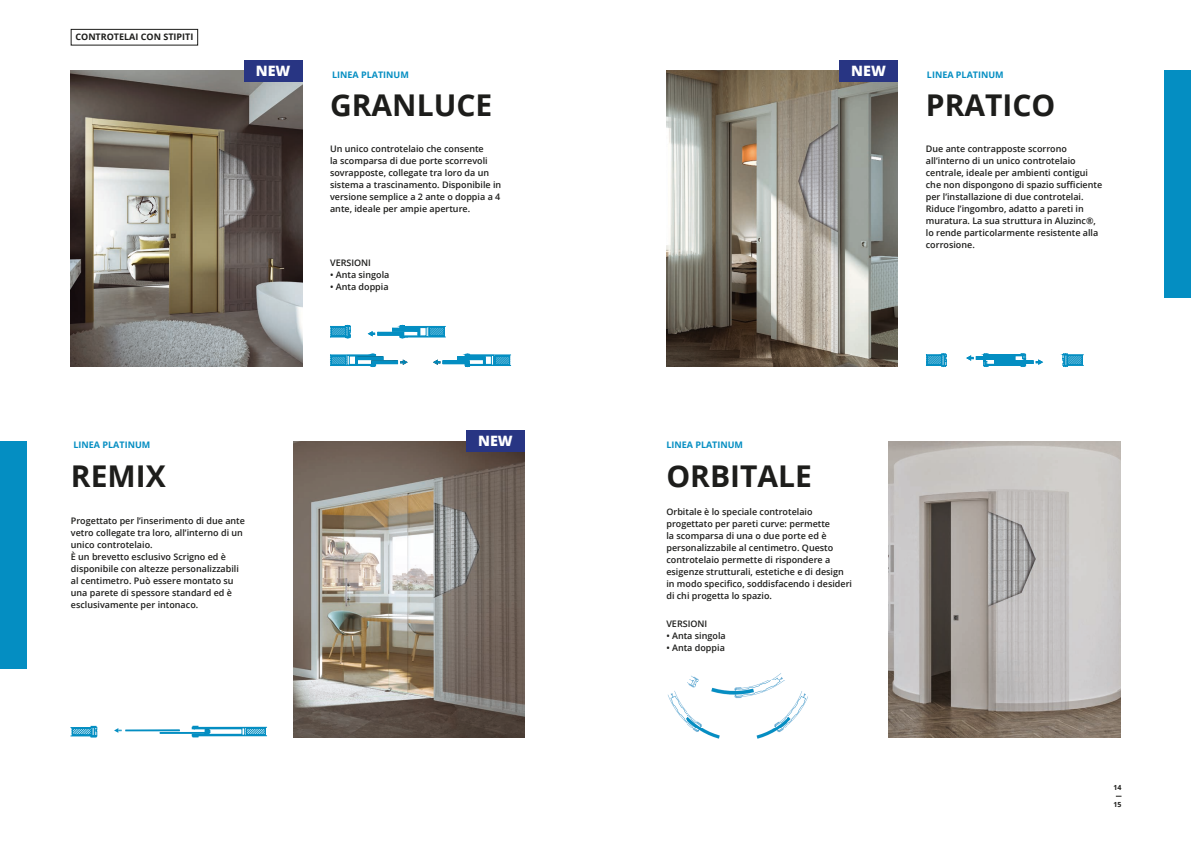
<style>
.page{position:relative;width:1191px;height:842px;background:#fff}
.page>*{position:absolute;margin:0;border:0;box-sizing:border-box;transform-origin:0 0}
.t1{font:700 30px "Open Sans";color:#1d1d1b}
.t2{font:800 14.3px "Open Sans";color:#fff}
.t3{font:600 9px/12px "Open Sans";color:#1d1d1b}
.t4{font:700 9px "Open Sans";color:#048ec2}
.t5{font:700 9px "Open Sans";color:#1d1d1b}
.t6{font:700 7px "Open Sans";color:#1d1d1b}
</style>
<div class="page">
<div style="left:71px;top:29px;width:127px;height:16px;border:1px solid #1d1d1b"></div>
<img style="left:71px;top:71px;width:231px;height:296px">
<img style="left:293px;top:441px;width:231px;height:296px">
<div style="left:0;top:441px;width:27px;height:227px;background:#048ec2"></div>
<svg style="left:330px;top:325px;width:115px;height:13px"></svg>
<svg style="left:330px;top:354px;width:181px;height:13px"></svg>
<svg style="left:71px;top:726px;width:196px;height:11px"></svg>
<img style="left:666px;top:71px;width:231px;height:296px">
<img style="left:888px;top:441px;width:232px;height:296px">
<div style="left:1164px;top:71px;width:27px;height:227px;background:#048ec2"></div>
<svg style="left:925px;top:353px;width:158px;height:14px"></svg>
<img style="left:689px;top:673px;width:96px;height:8px">
<img style="left:667px;top:681px;width:141px;height:58px">
<div style="left:839px;top:60px;width:58px;height:22px;background:#283583"></div>
<div style="left:244px;top:60px;width:58px;height:22px;background:#283583"></div>
<div style="left:466px;top:431px;width:58px;height:21px;background:#283583"></div>
<p class="t5" style="left:75px;top:31px;width:119px">CONTROTELAI CON STIPITI</p>
<h2 class="t2" style="left:256px;top:60px;width:36px">NEW</h2>
<h2 class="t2" style="left:851px;top:60px;width:36px">NEW</h2>
<p class="t4" style="left:332px;top:68px;width:78px">LINEA PLATINUM</p>
<p class="t4" style="left:927px;top:68px;width:78px">LINEA PLATINUM</p>
<h1 class="t1" style="left:330px;top:84px;width:164px">GRANLUCE</h1>
<p class="t3" style="left:330px;top:143px;width:173px">Un unico controtelaio che consente<br>la scomparsa di due porte scorrevoli sovrapposte, collegate tra loro da un sistema a trascinamento. Disponibile in versione semplice a 2 ante o doppia a 4 ante, ideale per ampie aperture.</p>
<p class="t3" style="left:330px;top:257px;width:42px">VERSIONI</p>
<p class="t3" style="left:330px;top:269px;width:61px">• Anta singola</p>
<p class="t3" style="left:330px;top:281px;width:60px">• Anta doppia</p>
<h1 class="t1" style="left:926px;top:84px;width:131px">PRATICO</h1>
<p class="t3" style="left:926px;top:143px;width:178px">Due ante contrapposte scorrono all’interno di un unico controtelaio centrale, ideale per ambienti contigui che non dispongono di spazio sufficiente per l’installazione di due controtelai.<br>Riduce l’ingombro, adatto a pareti in muratura. La sua struttura in Aluzinc®, lo rende particolarmente resistente alla corrosione.</p>
<p class="t4" style="left:74px;top:439px;width:78px">LINEA PLATINUM</p>
<h2 class="t2" style="left:478px;top:430px;width:36px">NEW</h2>
<p class="t4" style="left:666px;top:439px;width:78px">LINEA PLATINUM</p>
<h1 class="t1" style="left:71px;top:454px;width:96px">REMIX</h1>
<p class="t3" style="left:71px;top:514px;width:176px">Progettato per l’inserimento di due ante vetro collegate tra loro, all’interno di un unico controtelaio.<br>È un brevetto esclusivo Scrigno ed è disponibile con altezze personalizzabili al centimetro. Può essere montato su una parete di spessore standard ed è esclusivamente per intonaco.</p>
<h1 class="t1" style="left:666px;top:454px;width:147px">ORBITALE</h1>
<p class="t3" style="left:666px;top:505px;width:187px">Orbitale è lo speciale controtelaio progettato per pareti curve: permette<br>la scomparsa di una o due porte ed è personalizzabile al centimetro. Questo controtelaio permette di rispondere a esigenze strutturali, estetiche e di design in modo specifico, soddisfacendo i desideri di chi progetta lo spazio.</p>
<p class="t3" style="left:666px;top:618px;width:42px">VERSIONI</p>
<p class="t3" style="left:666px;top:630px;width:61px">• Anta singola</p>
<p class="t3" style="left:666px;top:642px;width:60px">• Anta doppia</p>
<p class="t6" style="left:1113px;top:782px;width:9px">14</p>
<p class="t6" style="left:1113px;top:800px;width:9px">15</p>
</div>
